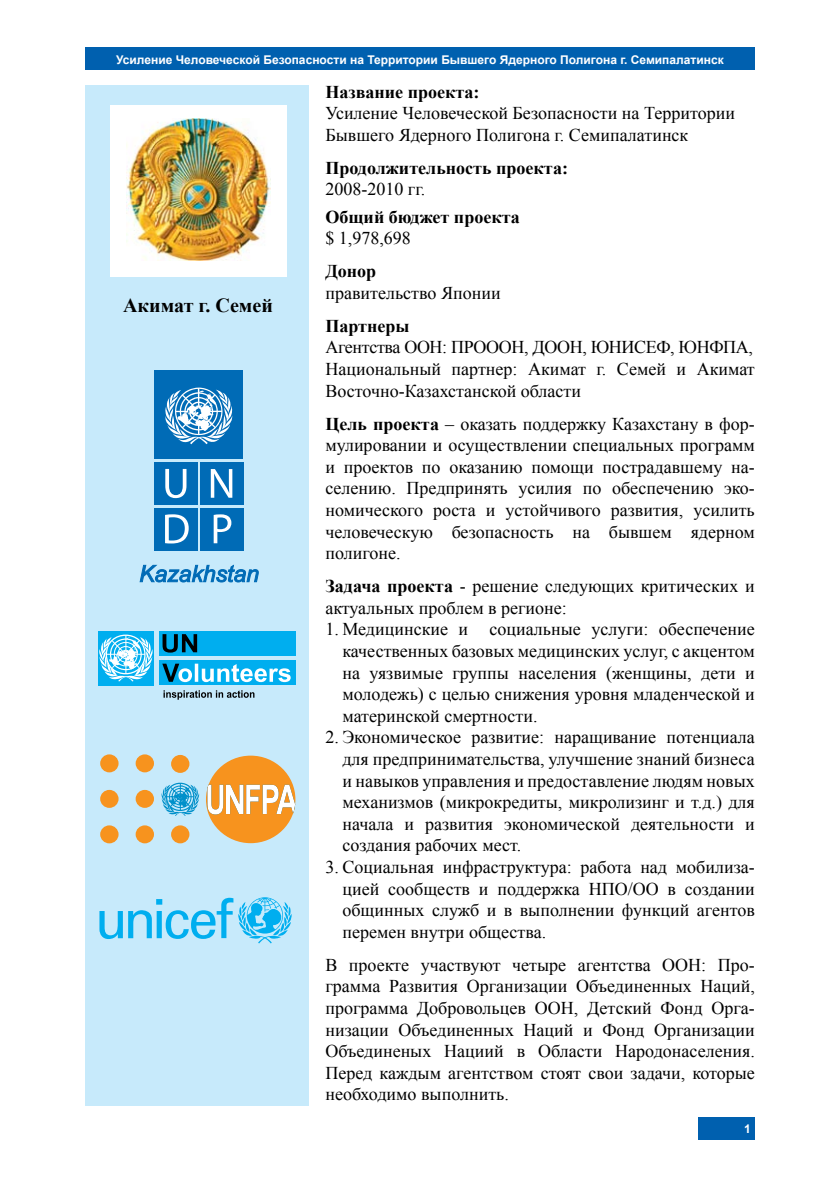
<style>
.page{position:relative;width:840px;height:1191px;background:#fff}
.page>*{position:absolute;margin:0;border:0;box-sizing:border-box;transform-origin:0 0}
.t1{font:700 20px "Times New Roman";color:#000}
.t2{font:18px/21.6px "Times New Roman";color:#000;text-align:justify}
.t3{font:700 18px "Times New Roman";color:#000}
.t4{font:700 12px "Arial";color:#fff}
.s1{font-weight:700}
</style>
<div class="page">
<div style="left:85px;top:48px;width:669px;height:22px;background:#0060af"></div>
<div style="left:697px;top:1117px;width:57px;height:22px;background:#0060af"></div>
<div style="left:85px;top:85px;width:223px;height:1021px;background:#c7eafb"></div>
<div style="left:110px;top:105px;width:176px;height:171px;background:#fff"></div>
<img style="left:127px;top:119px;width:143px;height:141px">
<div style="left:98px;top:631px;width:56px;height:54px;background:#00aeef"></div>
<div style="left:159px;top:631px;width:136px;height:24px;background:#00aeef"></div>
<div style="left:159px;top:661px;width:136px;height:24px;background:#00aeef"></div>
<svg style="left:99px;top:634px;width:53px;height:47px"></svg>
<svg style="left:162px;top:634px;width:35px;height:18px"></svg>
<svg style="left:162px;top:663px;width:128px;height:19px"></svg>
<svg style="left:163px;top:690px;width:91px;height:9px"></svg>
<svg style="left:99px;top:897px;width:192px;height:46px"></svg>
<div style="left:206px;top:755px;width:89px;height:88px;background:#f7931e;border-radius:50%"></div>
<div style="left:171px;top:755px;width:18px;height:18px;background:#f7931e;border-radius:50%"></div>
<div style="left:171px;top:825px;width:18px;height:18px;background:#f7931e;border-radius:50%"></div>
<div style="left:135px;top:825px;width:19px;height:18px;background:#f7931e;border-radius:50%"></div>
<div style="left:100px;top:825px;width:18px;height:18px;background:#f7931e;border-radius:50%"></div>
<div style="left:135px;top:790px;width:19px;height:18px;background:#f7931e;border-radius:50%"></div>
<div style="left:135px;top:754px;width:19px;height:18px;background:#f7931e;border-radius:50%"></div>
<div style="left:100px;top:790px;width:18px;height:18px;background:#f7931e;border-radius:50%"></div>
<div style="left:100px;top:754px;width:18px;height:18px;background:#f7931e;border-radius:50%"></div>
<svg style="left:207px;top:784px;width:88px;height:30px"></svg>
<svg style="left:161px;top:782px;width:38px;height:34px"></svg>
<div style="left:154px;top:462px;width:43px;height:43px;background:#006bb6"></div>
<svg style="left:165px;top:469px;width:21px;height:29px"></svg>
<div style="left:200px;top:462px;width:43px;height:43px;background:#006bb6"></div>
<svg style="left:211px;top:469px;width:21px;height:29px"></svg>
<div style="left:200px;top:507px;width:43px;height:43px;background:#006bb6"></div>
<svg style="left:213px;top:514px;width:18px;height:29px"></svg>
<div style="left:154px;top:507px;width:43px;height:43px;background:#006bb6"></div>
<svg style="left:165px;top:514px;width:23px;height:29px"></svg>
<div style="left:154px;top:370px;width:89px;height:89px;background:#006bb6"></div>
<svg style="left:165px;top:387px;width:68px;height:57px"></svg>
<svg style="left:140px;top:565px;width:118px;height:17px"></svg>
<p class="t4" style="left:116px;top:52px;width:608px">Усиление Человеческой Безопасности на Территории Бывшего Ядерного Полигона г. Семипалатинск</p>
<p class="t1" style="left:123px;top:291px;width:151px">Акимат г. Семей</p>
<p class="t3" style="left:325px;top:79px;width:155px">Название проекта:</p>
<p class="t2" style="left:325px;top:102px;width:411px">Усиление Человеческой Безопасности на Территории<br>Бывшего Ядерного Полигона г. Семипалатинск</p>
<p class="t3" style="left:325px;top:155px;width:244px">Продолжительность проекта:</p>
<p class="t2" style="left:325px;top:178px;width:101px">2008-2010 гг.</p>
<p class="t3" style="left:325px;top:204px;width:196px">Общий бюджет проекта</p>
<p class="t2" style="left:325px;top:227px;width:87px">$ 1,978,698</p>
<p class="t3" style="left:325px;top:259px;width:52px">Донор</p>
<p class="t2" style="left:325px;top:282px;width:177px">правительство Японии</p>
<p class="t3" style="left:325px;top:313px;width:86px">Партнеры</p>
<p class="t2" style="left:325px;top:336px;width:430px">Агентства ООН: ПРОООН, ДООН, ЮНИСЕФ, ЮНФПА, Национальный партнер: Акимат г. Семей и Акимат Восточно-Казахстанской области</p>
<p class="t2" style="left:325px;top:412px;width:430px"><span class="s1">Цель проекта</span> – оказать поддержку Казахстану в фор&shy;мулировании и осуществлении специальных программ и проектов по оказанию помощи пострадавшему на&shy;селению. Предпринять усилия по обеспечению эко&shy;номического роста и устойчивого развития, усилить человеческую безопасность на бывшем ядерном полигоне.</p>
<p class="t2" style="left:325px;top:575px;width:430px"><span class="s1">Задача проекта</span> - решение следующих критических и актуальных проблем в регионе:</p>
<p class="t2" style="left:342px;top:618px;width:414px;text-indent:-17px">1. Медицинские и социальные услуги: обеспечение качественных базовых медицинских услуг, с акцентом на уязвимые группы населения (женщины, дети и молодежь) с целью снижения уровня младенческой и материнской смертности.</p>
<p class="t2" style="left:342px;top:726px;width:413px;text-indent:-17px">2. Экономическое развитие: наращивание потенциала для предпринимательства, улучшение знаний бизнеса и навыков управления и предоставление людям новых механизмов (микрокредиты, микролизинг и т.д.) для начала и развития экономической деятельности и создания рабочих мест.</p>
<p class="t2" style="left:342px;top:856px;width:414px;text-indent:-17px">3. Социальная инфраструктура: работа над мобилиза&shy;цией сообществ и поддержка НПО/ОО в создании общинных служб и в выполнении функций агентов перемен внутри общества.</p>
<p class="t2" style="left:325px;top:953px;width:430px">В проекте участвуют четыре агентства ООН: Про&shy;грамма Развития Организации Объединенных Наций, программа Добровольцев ООН, Детский Фонд Орга&shy;низации Объединенных Наций и Фонд Организации Объединеных Нациий в Области Народонаселения.<br>Перед каждым агентством стоят свои задачи, которые необходимо выполнить.</p>
<p class="t4" style="left:743px;top:1120px;width:8px">1</p>
</div>
